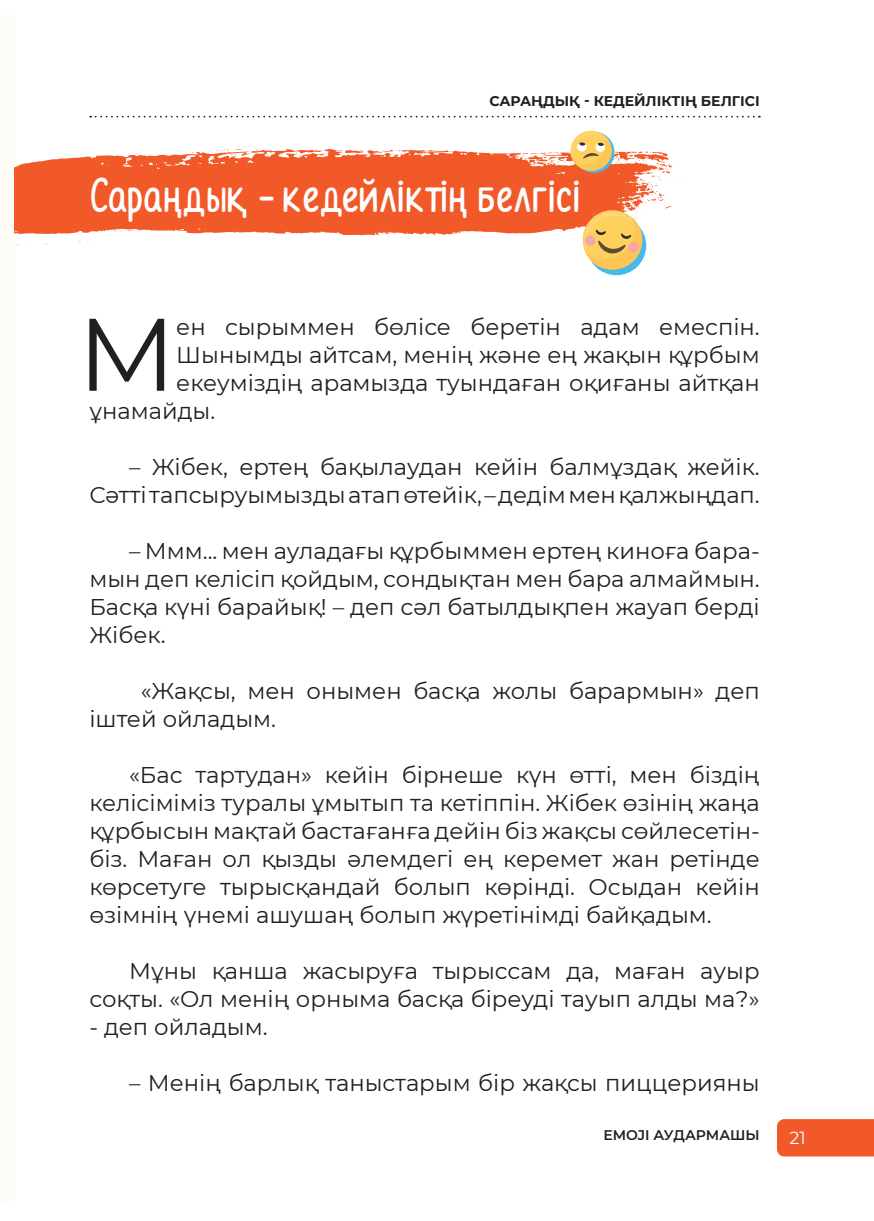
<style>
.page{position:relative;width:874px;height:1221px;background:#fff}
.page>*{position:absolute;margin:0;border:0;box-sizing:border-box;transform-origin:0 0}
.t1{font:102.73px "Montserrat";color:#231f20}
.t2{font:49px "Ante";color:#fff}
.t3{font:22.75px/28px "Montserrat";color:#231f20;text-align:right}
.t4{font:17.5px "Montserrat";color:#fff}
.t5{font:700 14px "Montserrat";color:#231f20}
.t6{font:600 14px "Montserrat";color:#231f20}
</style>
<div class="page">
<div style="left:777px;top:1119px;width:96px;height:37px;background:#f15929"></div>
<div style="left:0;top:16px;width:15px;height:1189px;background:#fefcf6"></div>
<svg style="left:90px;top:116px;width:669px;height:1px"></svg>
<svg style="left:15px;top:149px;width:507px;height:87px;background:#f26a3f"></svg>
<svg style="left:344px;top:149px;width:19px;height:5px"></svg>
<svg style="left:295px;top:150px;width:27px;height:4px"></svg>
<svg style="left:216px;top:149px;width:25px;height:7px"></svg>
<svg style="left:426px;top:150px;width:24px;height:2px"></svg>
<svg style="left:378px;top:150px;width:22px;height:3px"></svg>
<svg style="left:128px;top:230px;width:12px;height:1px"></svg>
<svg style="left:522px;top:130px;width:150px;height:142px"></svg>
<div style="left:584px;top:235px;width:11px;height:11px;background:#f6a5ab;border-radius:5px"></div>
<svg style="left:627px;top:242px;width:11px;height:11px"></svg>
<p class="t5" style="left:489px;top:91px;width:272px">САРАҢДЫҚ - КЕДЕЙЛІКТІҢ БЕЛГІСІ</p>
<h2 class="t2" style="left:89px;top:166px;width:492px">Сараңдық - кедейліктің белгісі</h2>
<h1 class="t1" style="left:77px;top:283px;width:100px">М</h1>
<p class="t3" style="left:176px;top:312px;width:584px">ен сырыммен бөлісе беретін адам емеспін.</p>
<p class="t3" style="left:176px;top:340px;width:584px">Шынымды айтсам, менің және ең жақын құрбым</p>
<p class="t3" style="left:176px;top:368px;width:584px">екеуміздің арамызда туындаған оқиғаны айтқан</p>
<p class="t3" style="left:89px;top:396px;width:127px">ұнамайды.</p>
<p class="t3" style="left:89px;top:452px;width:671px">– Жібек, ертең бақылаудан кейін балмұздақ жейік.<br>Сәтті тапсыруымызды атап өтейік, – дедім мен қалжыңдап.</p>
<p class="t3" style="left:89px;top:536px;width:671px;text-align:justify;text-indent:40px">– Ммм... мен ауладағы құрбыммен ертең киноға бара&shy;мын деп келісіп қойдым, сондықтан мен бара алмаймын.<br>Басқа күні барайық! – деп сәл батылдықпен жауап берді Жібек.</p>
<p class="t3" style="left:89px;top:676px;width:671px;text-align:left;text-indent:51px">«Жақсы, мен онымен басқа жолы барармын» деп іштей ойладым.</p>
<p class="t3" style="left:89px;top:760px;width:671px;text-align:justify;text-indent:40px">«Бас тартудан» кейін бірнеше күн өтті, мен біздің келісіміміз туралы ұмытып та кетіппін. Жібек өзінің жаңа құрбысын мақтай бастағанға дейін біз жақсы сөйлесетін&shy;біз. Маған ол қызды әлемдегі ең керемет жан ретінде көрсетуге тырысқандай болып көрінді. Осыдан кейін өзімнің үнемі ашушаң болып жүретінімді байқадым.</p>
<p class="t3" style="left:89px;top:956px;width:671px">Мұны қанша жасыруға тырыссам да, маған ауыр соқты. «Ол менің орныма басқа біреуді тауып алды ма?»</p>
<p class="t3" style="left:89px;top:1012px;width:180px">- деп ойладым.</p>
<p class="t3" style="left:129px;top:1068px;width:632px">– Менің барлық таныстарым бір жақсы пиццерияны</p>
<p class="t6" style="left:603px;top:1125px;width:158px">ЕMOJI АУДАРМАШЫ</p>
<p class="t4" style="left:789px;top:1125px;width:18px">21</p>
</div>
